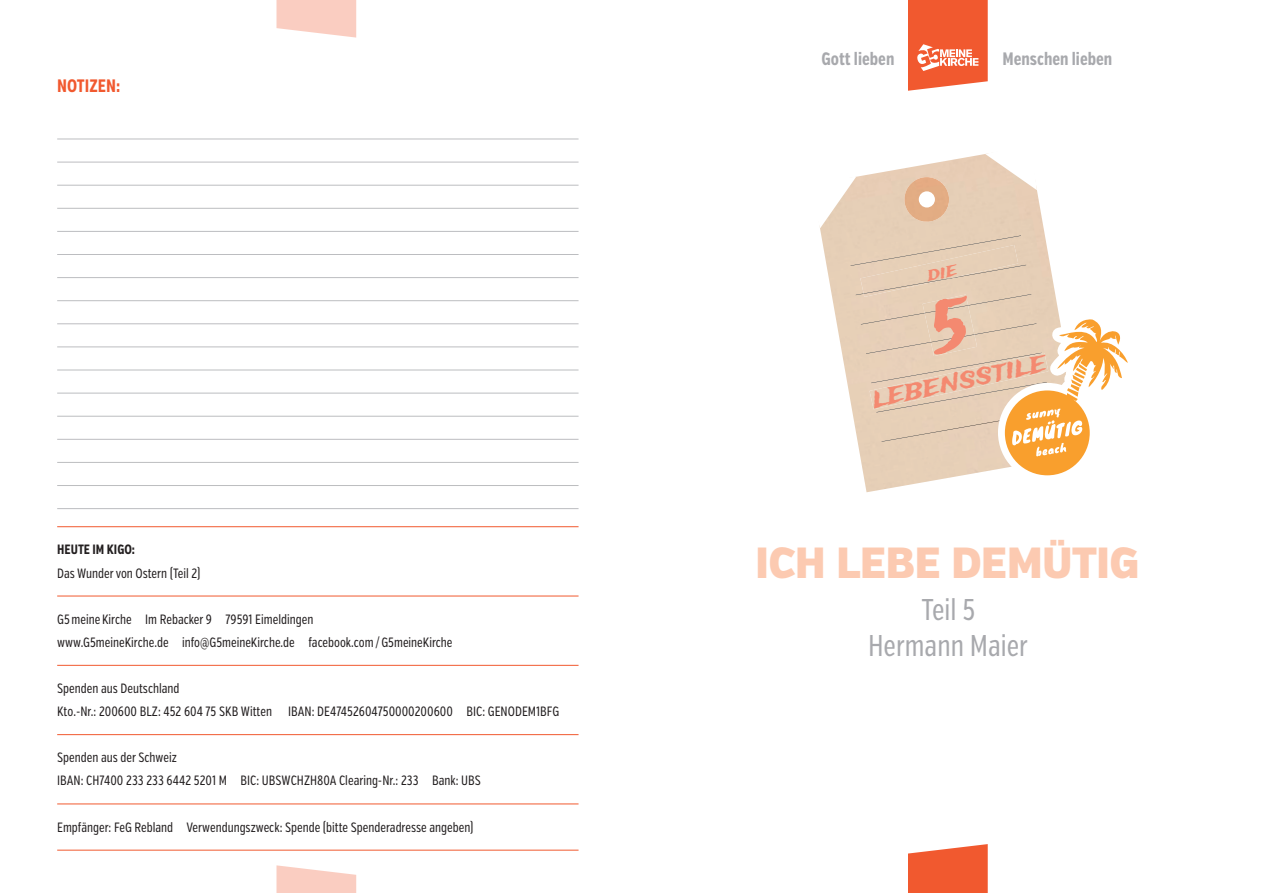
<style>
.page{position:relative;width:1263px;height:893px;background:#fff}
.page>*{position:absolute;margin:0;border:0;box-sizing:border-box;transform-origin:0 0}
.t1{font:900 43.5px "Verb Cond";letter-spacing:-.005em;color:#fccab1}
.t2{font:31.5px "Trade Winds";color:#f48970}
.t3{font:30px "Verb Comp";color:#a8a9ad}
.t4{font:700 18px "Verb Comp";color:#a8a9ad}
.t5{font:700 18px "Verb Comp";color:#f1592f}
.t6{font:13.5px/23.1px "Verb Comp";color:#231f20}
.t7{font:700 13.5px "Verb Comp";color:#231f20}
</style>
<div class="page">
<svg style="left:276px;top:0;width:80px;height:38px;background:#fad4c9"></svg>
<svg style="left:908px;top:0;width:80px;height:91px;background:#f26f4b"></svg>
<svg style="left:908px;top:844px;width:80px;height:49px;background:#f26944"></svg>
<svg style="left:276px;top:865px;width:80px;height:28px"></svg>
<img style="left:820px;top:154px;width:195px;height:338px">
<svg style="left:985px;top:153px;width:30px;height:37px"></svg>
<svg style="left:819px;top:177px;width:37px;height:51px"></svg>
<div style="left:850px;top:235px;width:165px;height:31px;background:#e6cfb7"></div>
<img style="left:856px;top:265px;width:4px;height:30px">
<div style="left:861px;top:297px;width:154px;height:27px;background:#e7d0b7"></div>
<div style="left:866px;top:323px;width:125px;height:31px;background:#e7d0b8"></div>
<img style="left:876px;top:409px;width:115px;height:3px">
<div style="left:881px;top:412px;width:110px;height:30px;background:#e7cfb7"></div>
<img style="left:902px;top:177px;width:49px;height:47px">
<div style="left:860px;top:245px;width:155px;height:52px;background:#e6cfb7"></div>
<img style="left:864px;top:278px;width:88px;height:16px">
<div style="left:869px;top:353px;width:122px;height:56px;background:#e8d0b9"></div>
<img style="left:922px;top:294px;width:55px;height:62px">
<div style="left:919px;top:191px;width:16px;height:16px;background:#fff;border-radius:50%"></div>
<hr style="left:57px;top:139px;width:521px;height:1px;background:#bcbdc0">
<hr style="left:57px;top:162px;width:521px;height:1px;background:#bcbdc0">
<hr style="left:57px;top:185px;width:521px;height:1px;background:#bcbdc0">
<hr style="left:57px;top:208px;width:521px;height:1px;background:#bcbdc0">
<hr style="left:57px;top:231px;width:521px;height:1px;background:#bcbdc0">
<hr style="left:57px;top:254px;width:521px;height:1px;background:#bcbdc0">
<hr style="left:57px;top:277px;width:521px;height:1px;background:#bcbdc0">
<hr style="left:57px;top:300px;width:521px;height:1px;background:#bcbdc0">
<hr style="left:57px;top:323px;width:521px;height:1px;background:#bcbdc0">
<hr style="left:57px;top:347px;width:521px;height:1px;background:#bcbdc0">
<hr style="left:57px;top:370px;width:521px;height:1px;background:#bcbdc0">
<hr style="left:57px;top:393px;width:521px;height:1px;background:#bcbdc0">
<hr style="left:57px;top:416px;width:521px;height:1px;background:#bcbdc0">
<hr style="left:57px;top:439px;width:521px;height:1px;background:#bcbdc0">
<hr style="left:57px;top:462px;width:521px;height:1px;background:#bcbdc0">
<hr style="left:57px;top:485px;width:521px;height:1px;background:#bcbdc0">
<hr style="left:57px;top:508px;width:521px;height:1px;background:#bcbdc0">
<hr style="left:57px;top:526px;width:521px;height:1px;background:#f1592f">
<hr style="left:57px;top:596px;width:521px;height:1px;background:#f1592f">
<hr style="left:57px;top:665px;width:521px;height:1px;background:#f1592f">
<hr style="left:57px;top:734px;width:521px;height:1px;background:#f1592f">
<hr style="left:57px;top:803px;width:521px;height:1px;background:#f1592f">
<hr style="left:57px;top:850px;width:521px;height:1px;background:#f1592f">
<svg style="left:1015px;top:175px;width:45px;height:143px"></svg>
<svg style="left:991px;top:318px;width:137px;height:171px"></svg>
<svg style="left:925px;top:264px;width:34px;height:18px"></svg>
<svg style="left:923px;top:293px;width:55px;height:62px;background:#e5ceb7"></svg>
<h3 class="t5" style="left:57px;top:76px;width:65px">NOTIZEN:</h3>
<p class="t7" style="left:57px;top:542px;width:79px">HEUTE IM KIGO:</p>
<p class="t6" style="left:57px;top:562px;width:145px">Das Wunder von Ostern (Teil 2)</p>
<p class="t6" style="left:57px;top:608px;width:397px">G5meine Kirche Im Rebacker 9 79591 Eimeldingen<br>www.G5meineKirche.de info@G5meineKirche.de facebook.com/G5meineKirche</p>
<p class="t6" style="left:57px;top:677px;width:504px">Spenden aus Deutschland<br>Kto.-Nr.: 200600 BLZ: 452 604 75 SKB Witten IBAN: DE47452604750000200600 BIC: GENODEM1BFG</p>
<p class="t6" style="left:57px;top:746px;width:425px">Spenden aus der Schweiz<br>IBAN: CH7400 233 233 6442 5201 M BIC: UBSWCHZH80A Clearing-Nr.: 233 Bank: UBS</p>
<p class="t6" style="left:57px;top:816px;width:418px">Empfänger: FeG Rebland Verwendungszweck: Spende (bitte Spenderadresse angeben)</p>
<h3 class="t4" style="left:821px;top:48px;width:74px">Gott lieben</h3>
<h3 class="t4" style="left:1002px;top:48px;width:111px">Menschen lieben</h3>
<h2 class="t2" style="left:867px;top:377px;width:179px;rotate:-12deg">lebensstile</h2>
<h1 class="t1" style="left:755px;top:536px;width:385px">ICH LEBE DEMÜTIG</h1>
<h3 class="t3" style="left:921px;top:593px;width:55px">Teil 5</h3>
<h3 class="t3" style="left:868px;top:628px;width:161px">Hermann Maier</h3>
</div>
